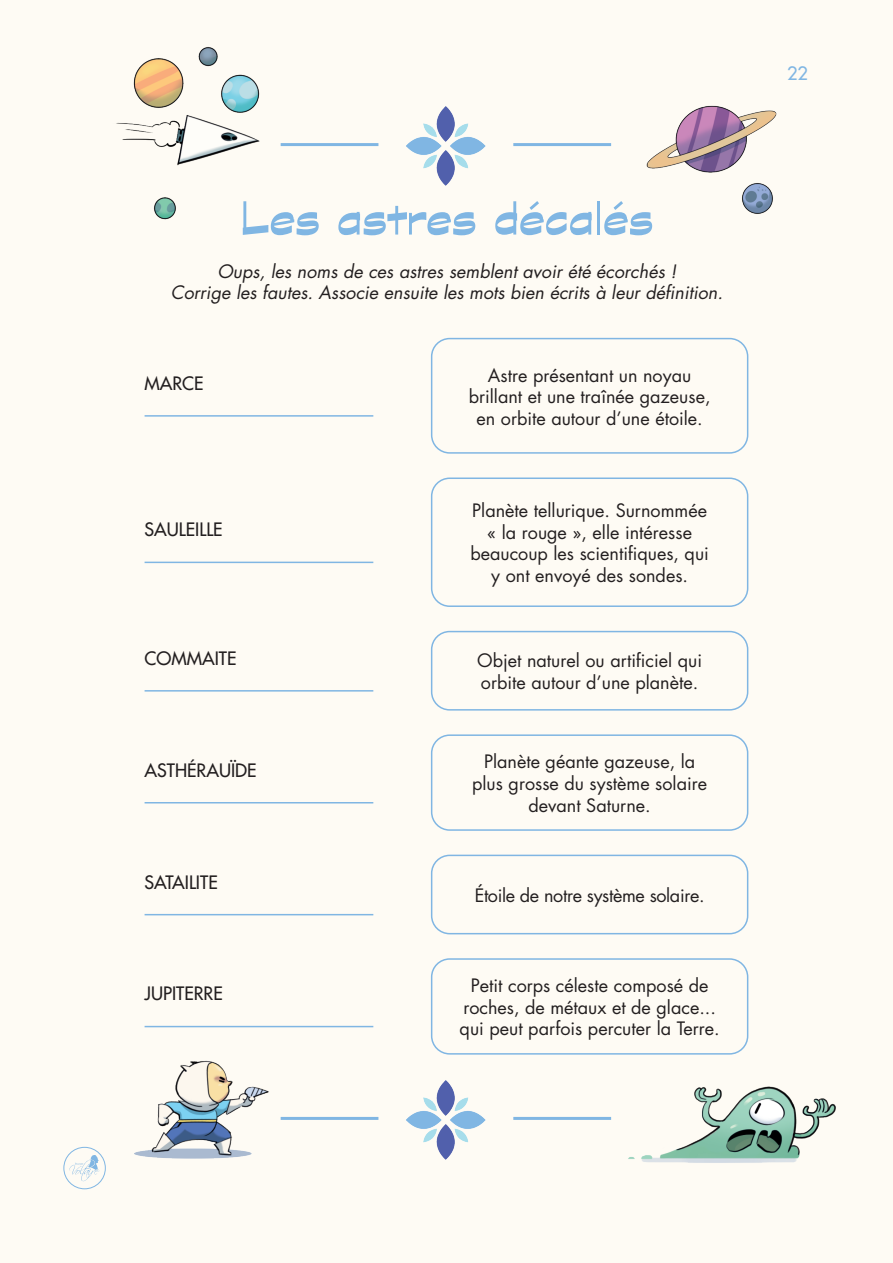
<style>
.page{position:relative;width:893px;height:1263px;background:#fefbf4}
.page>*{position:absolute;margin:0;border:0;box-sizing:border-box;transform-origin:0 0}
.t1{font:700 52.8px "Graphite Std";color:#80b6e3}
.t2{font:18px/21.6px "Futura Std";color:#231f20;text-align:center}
.t3{font:italic 18px/21.6px "Futura Std";color:#231f20;text-align:center}
.t4{font:500 18px "Futura Std";color:#231f20}
.t5{font:18px "Futura Std";letter-spacing:-.02em;color:#231f20}
.t6{font:500 18px "Futura Std";color:#80b6e3}
</style>
<div class="page">
<h1 class="t1" style="left:239px;top:188px;width:415px">Les astres décalés</h1>
<p class="t3" style="left:171px;top:260px;width:554px">Oups, les noms de ces astres semblent avoir été écorchés !<br>Corrige les fautes. Associe ensuite les mots bien écrits à leur définition.</p>
<p class="t4" style="left:145px;top:372px;width:61px">MARCE</p>
<p class="t4" style="left:145px;top:518px;width:80px">SAULEILLE</p>
<p class="t2" style="left:469px;top:364px;width:243px">Astre présentant un noyau brillant et une traînée gazeuse, en orbite autour d’une étoile.</p>
<p class="t2" style="left:470px;top:500px;width:240px">Planète tellurique. Surnommée « la rouge », elle intéresse beaucoup les scientifiques, qui y ont envoyé des sondes.</p>
<p class="t4" style="left:145px;top:647px;width:93px">COMMAITE</p>
<p class="t2" style="left:477px;top:650px;width:226px;text-align:left">Objet naturel ou artificiel qui orbite autour d’une planète.</p>
<p class="t4" style="left:145px;top:759px;width:114px">ASTHÉRAUÏDE</p>
<p class="t2" style="left:472px;top:751px;width:236px">Planète géante gazeuse, la plus grosse du système solaire devant Saturne.</p>
<p class="t4" style="left:145px;top:870px;width:75px">SATAILITE</p>
<p class="t5" style="left:475px;top:884px;width:231px">Étoile de notre système solaire.</p>
<p class="t4" style="left:145px;top:982px;width:80px">JUPITERRE</p>
<p class="t2" style="left:460px;top:975px;width:262px">Petit corps céleste composé de roches, de métaux et de glace... qui peut parfois percuter la Terre.</p>
<p class="t6" style="left:787px;top:62px;width:22px">22</p>
</div>
